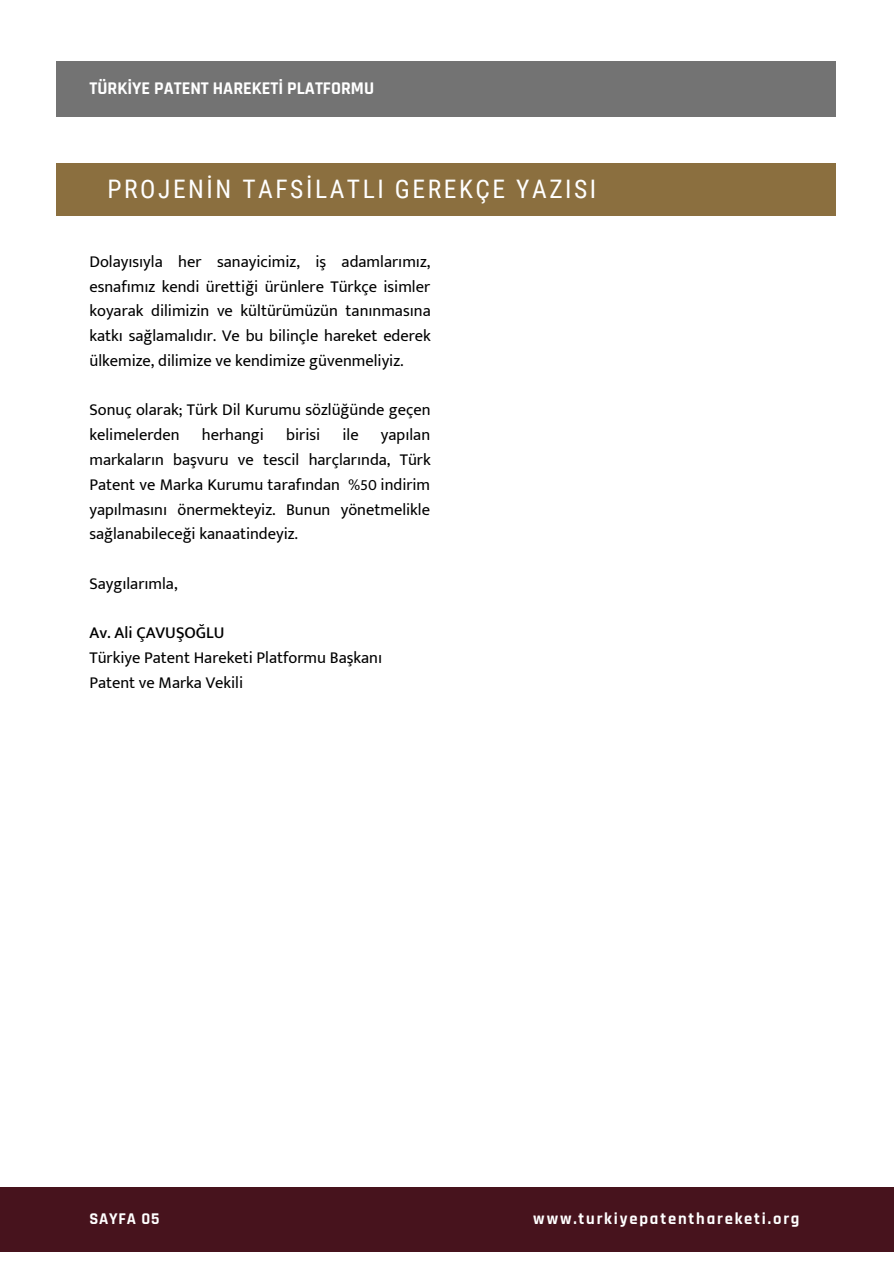
<style>
.page{position:relative;width:894px;height:1264px;background:#fff}
.page>*{position:absolute;margin:0;border:0;box-sizing:border-box;transform-origin:0 0}
.t1{font:25.5px "Roboto Condensed";letter-spacing:.1em;color:#fff}
.t2{font:700 18px "Rajdhani";color:#fff}
.t3{font:16.5px/24.8px "Mukta Mahee";color:#000;text-align:justify}
.t4{font:700 16.5px "Rajdhani";letter-spacing:.11em;color:#fff}
.t5{font:500 16.5px "Mukta Mahee";color:#000}
</style>
<div class="page">
<div style="left:57px;top:163px;width:779px;height:53px;background:#8b6f3f"></div>
<div style="left:57px;top:62px;width:779px;height:55px;background:#737373"></div>
<div style="left:0;top:1187px;width:893px;height:63px;background:#47131d"></div>
<p class="t2" style="left:89px;top:78px;width:286px">TÜRKİYE PATENT HAREKETİ PLATFORMU</p>
<h1 class="t1" style="left:107px;top:174px;width:490px">PROJENİN TAFSİLATLI GEREKÇE YAZISI</h1>
<p class="t3" style="left:89px;top:249px;width:343px">Dolayısıyla her sanayicimiz, iş adamlarımız, esnafımız kendi ürettiği ürünlere Türkçe isimler koyarak dilimizin ve kültürümüzün tanınmasına katkı sağlamalıdır. Ve bu bilinçle hareket ederek ülkemize, dilimize ve kendimize güvenmeliyiz.</p>
<p class="t3" style="left:89px;top:397px;width:342px">Sonuç olarak; Türk Dil Kurumu sözlüğünde geçen kelimelerden</p>
<p class="t3" style="left:89px;top:422px;width:343px;text-indent:291px">yapılan markaların başvuru ve tescil harçlarında, Türk Patent ve Marka Kurumu tarafından %50 indirim yapılmasını önermekteyiz. Bunun yönetmelikle sağlanabileceği kanaatindeyiz.</p>
<p class="t3" style="left:89px;top:571px;width:90px">Saygılarımla,</p>
<p class="t5" style="left:89px;top:623px;width:136px">Av. Ali ÇAVUŞOĞLU</p>
<p class="t3" style="left:89px;top:645px;width:294px">Türkiye Patent Hareketi Platformu Başkanı<br>Patent ve Marka Vekili</p>
<p class="t3" style="left:202px;top:422px;width:64px">herhangi</p>
<p class="t3" style="left:286px;top:422px;width:35px">birisi</p>
<p class="t3" style="left:342px;top:422px;width:18px">ile</p>
<p class="t4" style="left:89px;top:1208px;width:72px">SAYFA 05</p>
<p class="t4" style="left:533px;top:1208px;width:267px">www.turkiyepatenthareketi.org</p>
</div>
